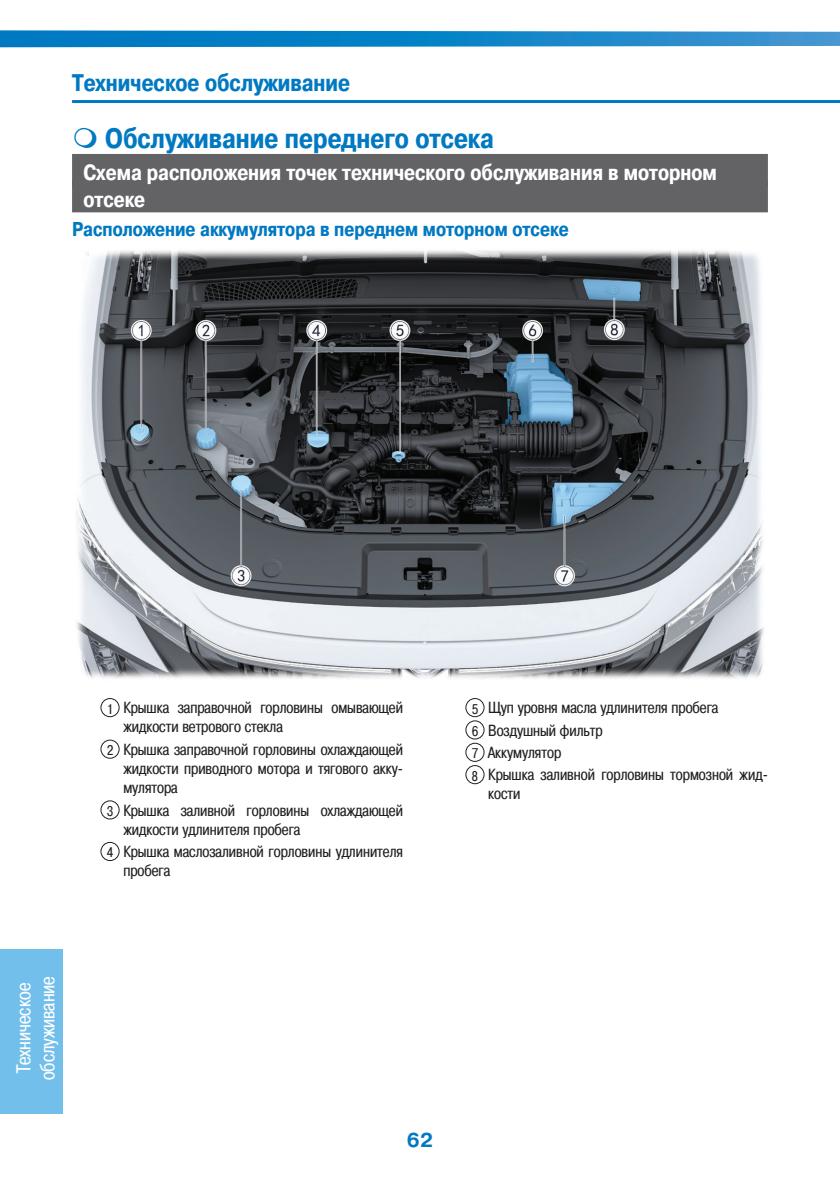
<style>
.page{position:relative;width:840px;height:1191px;background:#fff}
.page>*{position:absolute;margin:0;border:0;box-sizing:border-box;transform-origin:0 0}
.t1{font:700 28px "Pragmatica Cond C";color:#0079c2}
.t2{font:700 24px "Pragmatica Cond C";color:#0079c2}
.t3{font:700 22px/26.4px "Pragmatica Cond C";color:#fff}
.t4{font:700 20px "Pragmatica Cond C";color:#0079c2}
.t5{font:20px/24px "Pragmatica Cond C";color:#fff;text-align:center}
.t6{font:700 20px "Pragmatica C";color:#0079c2}
.t7{font:16px/19.2px "Pragmatica Cond C";color:#231f20}
.s1{font-size:14px}
</style>
<div class="page">
<svg style="left:0;top:30px;width:839px;height:17px;background:#258ecc"></svg>
<hr style="left:72px;top:100px;width:767px;height:3px;background:#0079c2">
<div style="left:0;top:948px;width:62px;height:165px;background:#72bfeb"></div>
<div style="left:72px;top:154px;width:695px;height:32px;background:#636366"></div>
<div style="left:72px;top:180px;width:695px;height:32px;background:#636366"></div>
<img style="left:76px;top:250px;width:688px;height:429px">
<div style="left:100px;top:698px;width:19px;height:19px;border:1px solid #231f20;border-radius:50%"></div>
<div style="left:100px;top:739px;width:19px;height:19px;border:1px solid #231f20;border-radius:50%"></div>
<div style="left:100px;top:800px;width:19px;height:19px;border:1px solid #231f20;border-radius:50%"></div>
<div style="left:100px;top:842px;width:19px;height:19px;border:1px solid #231f20;border-radius:50%"></div>
<div style="left:465px;top:698px;width:19px;height:19px;border:1px solid #231f20;border-radius:50%"></div>
<div style="left:465px;top:720px;width:19px;height:19px;border:1px solid #231f20;border-radius:50%"></div>
<div style="left:465px;top:742px;width:19px;height:20px;border:1px solid #231f20;border-radius:50%"></div>
<div style="left:465px;top:765px;width:19px;height:19px;border:1px solid #231f20;border-radius:50%"></div>
<h2 class="t2" style="left:72px;top:69px;width:279px">Техническое обслуживание</h2>
<h1 class="t1" style="left:105px;top:123px;width:389px">Обслуживание переднего отсека</h1>
<h3 class="t3" style="left:83px;top:160px;width:634px">Схема расположения точек технического обслуживания в моторном отсеке</h3>
<p class="t4" style="left:72px;top:218px;width:498px">Расположение аккумулятора в переднем моторном отсеке</p>
<p class="t5" style="left:11px;top:1080px;width:105px;rotate:-90deg">Техническое обслуживание</p>
<p class="t7" style="left:123px;top:698px;width:281px;text-indent:-17px"><span class="s1">1</span> Крышка заправочной горловины омывающей жидкости ветрового стекла</p>
<p class="t7" style="left:123px;top:739px;width:281px;text-align:justify;text-indent:-16px"><span class="s1">2</span> Крышка заправочной горловины охлаждающей жидкости приводного мотора и тягового акку&shy;мулятора</p>
<p class="t7" style="left:123px;top:800px;width:281px;text-indent:-16px"><span class="s1">3</span> Крышка заливной горловины охлаждающей жидкости удлинителя пробега</p>
<p class="t7" style="left:123px;top:842px;width:281px;text-indent:-16px"><span class="s1">4</span> Крышка маслозаливной горловины удлинителя пробега</p>
<p class="t7" style="left:471px;top:696px;width:297px;line-height:22.4px"><span class="s1">5</span> Щуп уровня масла удлинителя пробега<br><span class="s1">6</span> Воздушный фильтр<br><span class="s1">7</span> Аккумулятор<br><span class="s1">8</span> Крышка заливной горловины тормозной жид-</p>
<p class="t7" style="left:488px;top:784px;width:34px">кости</p>
<p class="t6" style="left:407px;top:1128px;width:27px">62</p>
</div>
